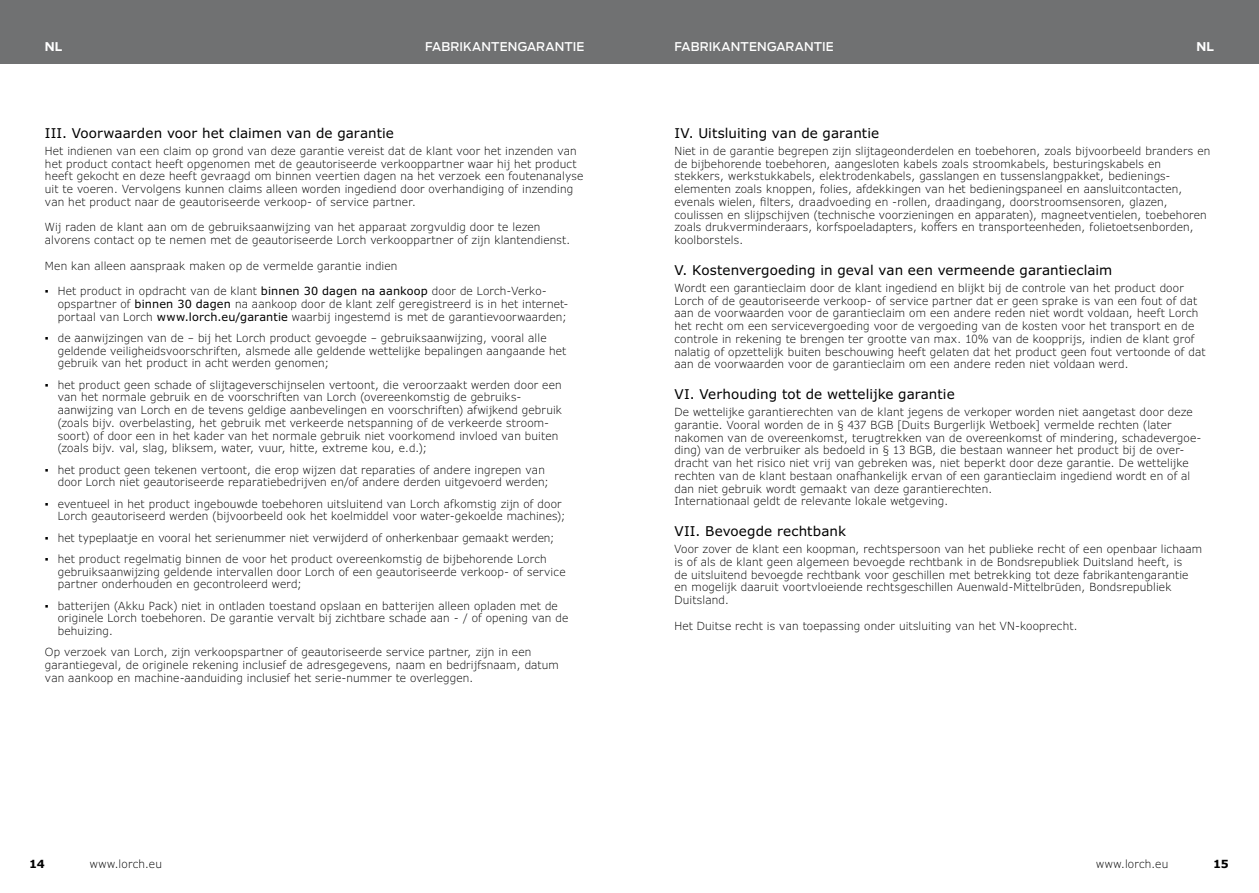
<style>
.page{position:relative;width:1259px;height:893px;background:#fff}
.page>*{position:absolute;margin:0;border:0;box-sizing:border-box;transform-origin:0 0}
.t1{font:13.5px "Verdana Pro";letter-spacing:.005em;color:#000}
.t2{font:500 12px "Antenna";letter-spacing:.01em;color:#fff}
.t3{font:700 12px "Antenna";color:#fff}
.t4{font:300 11.25px/12.8px "Verdana Pro";letter-spacing:.015em;color:#000}
.t5{font:700 11.25px "Verdana Pro";color:#000}
.s1{font-weight:400}
</style>
<div class="page">
<div style="left:0;top:0;width:1259px;height:64px;background:#707172"></div>
<p class="t3" style="left:45px;top:38px;width:19px">NL</p>
<p class="t2" style="left:425px;top:38px;width:161px">FABRIKANTENGARANTIE</p>
<p class="t2" style="left:674px;top:38px;width:161px">FABRIKANTENGARANTIE</p>
<p class="t3" style="left:1196px;top:38px;width:19px">NL</p>
<p class="t1" style="left:45px;top:124px;width:350px">III. Voorwaarden voor het claimen van de garantie</p>
<p class="t4" style="left:45px;top:145px;width:540px">Het indienen van een claim op grond van deze garantie vereist dat de klant voor het inzenden van het product contact heeft opgenomen met de geautoriseerde verkooppartner waar hij het product heeft gekocht en deze heeft gevraagd om binnen veertien dagen na het verzoek een foutenanalyse uit te voeren. Vervolgens kunnen claims alleen worden ingediend door overhandiging of inzending van het product naar de geautoriseerde verkoop- of service partner.</p>
<p class="t4" style="left:45px;top:221px;width:527px">Wij raden de klant aan om de gebruiksaanwijzing van het apparaat zorgvuldig door te lezen alvorens contact op te nemen met de geautoriseerde Lorch verkooppartner of zijn klantendienst.</p>
<p class="t4" style="left:45px;top:259px;width:354px">Men kan alleen aanspraak maken op de vermelde garantie indien</p>
<p class="t4" style="left:58px;top:285px;width:512px;text-indent:-13px">▪ Het product in opdracht van de klant <span class="s1">binnen 30 dagen na aankoop</span> door de Lorch-Verko&shy;opspartner of <span class="s1">binnen 30 dagen</span> na aankoop door de klant zelf geregistreerd is in het internet&shy;portaal van Lorch <span class="s1">www.lorch.eu/garantie</span> waarbij ingestemd is met de garantievoorwaarden;</p>
<p class="t4" style="left:58px;top:332px;width:510px;text-indent:-13px">▪ de aanwijzingen van de – bij het Lorch product gevoegde – gebruiksaanwijzing, vooral alle geldende veiligheidsvoorschriften, alsmede alle geldende wettelijke bepalingen aangaande het gebruik van het product in acht werden genomen;</p>
<p class="t4" style="left:58px;top:378px;width:506px;text-indent:-13px">▪ het product geen schade of slijtageverschijnselen vertoont, die veroorzaakt werden door een van het normale gebruik en de voorschriften van Lorch (overeenkomstig de gebruiks&shy;aanwijzing van Lorch en de tevens geldige aanbevelingen en voorschriften) afwijkend gebruik (zoals bijv. overbelasting, het gebruik met verkeerde netspanning of de verkeerde stroom&shy;soort) of door een in het kader van het normale gebruik niet voorkomend invloed van buiten (zoals bijv. val, slag, bliksem, water, vuur, hitte, extreme kou, e.d.);</p>
<p class="t4" style="left:58px;top:463px;width:493px;text-indent:-13px">▪ het product geen tekenen vertoont, die erop wijzen dat reparaties of andere ingrepen van door Lorch niet geautoriseerde reparatiebedrijven en/of andere derden uitgevoerd werden;</p>
<p class="t4" style="left:58px;top:497px;width:509px;text-indent:-13px">▪ eventueel in het product ingebouwde toebehoren uitsluitend van Lorch afkomstig zijn of door<br>Lorch geautoriseerd werden (bijvoorbeeld ook het koelmiddel voor water-gekoelde machines);</p>
<p class="t4" style="left:45px;top:531px;width:511px">▪ het typeplaatje en vooral het serienummer niet verwijderd of onherkenbaar gemaakt werden;</p>
<p class="t4" style="left:58px;top:553px;width:509px;text-indent:-13px">▪ het product regelmatig binnen de voor het product overeenkomstig de bijbehorende Lorch gebruiksaanwijzing geldende intervallen door Lorch of een geautoriseerde verkoop- of service partner onderhouden en gecontroleerd werd;</p>
<p class="t4" style="left:58px;top:599px;width:512px;text-indent:-13px">▪ batterijen (Akku Pack) niet in ontladen toestand opslaan en batterijen alleen opladen met de originele Lorch toebehoren. De garantie vervalt bij zichtbare schade aan - / of opening van de behuizing.</p>
<p class="t4" style="left:45px;top:646px;width:515px">Op verzoek van Lorch, zijn verkoopspartner of geautoriseerde service partner, zijn in een garantiegeval, de originele rekening inclusief de adresgegevens, naam en bedrijfsnaam, datum van aankoop en machine-aanduiding inclusief het serie-nummer te overleggen.</p>
<p class="t1" style="left:674px;top:124px;width:206px">IV. Uitsluiting van de garantie</p>
<p class="t4" style="left:674px;top:145px;width:537px">Niet in de garantie begrepen zijn slijtageonderdelen en toebehoren, zoals bijvoorbeeld branders en de bijbehorende toebehoren, aangesloten kabels zoals stroomkabels, besturingskabels en stekkers, werkstukkabels, elektrodenkabels, gasslangen en tussenslangpakket, bedienings&shy;elementen zoals knoppen, folies, afdekkingen van het bedieningspaneel en aansluitcontacten, evenals wielen, filters, draadvoeding en -rollen, draadingang, doorstroomsensoren, glazen, coulissen en slijpschijven (technische voorzieningen en apparaten), magneetventielen, toebehoren zoals drukverminderaars, korfspoeladapters, koffers en transporteenheden, folietoetsenborden, koolborstels.</p>
<p class="t1" style="left:674px;top:261px;width:439px">V. Kostenvergoeding in geval van een vermeende garantieclaim</p>
<p class="t4" style="left:674px;top:282px;width:532px">Wordt een garantieclaim door de klant ingediend en blijkt bij de controle van het product door Lorch of de geautoriseerde verkoop- of service partner dat er geen sprake is van een fout of dat aan de voorwaarden voor de garantieclaim om een andere reden niet wordt voldaan, heeft Lorch het recht om een servicevergoeding voor de vergoeding van de kosten voor het transport en de controle in rekening te brengen ter grootte van max. 10% van de koopprijs, indien de klant grof nalatig of opzettelijk buiten beschouwing heeft gelaten dat het product geen fout vertoonde of dat aan de voorwaarden voor de garantieclaim om een andere reden niet voldaan werd.</p>
<p class="t1" style="left:674px;top:386px;width:282px">VI. Verhouding tot de wettelijke garantie</p>
<p class="t4" style="left:674px;top:406px;width:528px">De wettelijke garantierechten van de klant jegens de verkoper worden niet aangetast door deze garantie. Vooral worden de in § 437 BGB [Duits Burgerlijk Wetboek] vermelde rechten (later nakomen van de overeenkomst, terugtrekken van de overeenkomst of mindering, schadevergoe&shy;ding) van de verbruiker als bedoeld in § 13 BGB, die bestaan wanneer het product bij de over&shy;dracht van het risico niet vrij van gebreken was, niet beperkt door deze garantie. De wettelijke rechten van de klant bestaan onafhankelijk ervan of een garantieclaim ingediend wordt en of al dan niet gebruik wordt gemaakt van deze garantierechten.<br>Internationaal geldt de relevante lokale wetgeving.</p>
<p class="t1" style="left:674px;top:523px;width:173px">VII. Bevoegde rechtbank</p>
<p class="t4" style="left:674px;top:543px;width:529px">Voor zover de klant een koopman, rechtspersoon van het publieke recht of een openbaar lichaam is of als de klant geen algemeen bevoegde rechtbank in de Bondsrepubliek Duitsland heeft, is<br>de uitsluitend bevoegde rechtbank voor geschillen met betrekking tot deze fabrikantengarantie en mogelijk daaruit voortvloeiende rechtsgeschillen Auenwald-Mittelbrüden, Bondsrepubliek Duitsland.</p>
<p class="t4" style="left:674px;top:619px;width:405px">Het Duitse recht is van toepassing onder uitsluiting van het VN-kooprecht.</p>
<p class="t5" style="left:29px;top:856px;width:17px">14</p>
<p class="t4" style="left:90px;top:858px;width:73px">www.lorch.eu</p>
<p class="t4" style="left:1096px;top:858px;width:73px">www.lorch.eu</p>
<p class="t5" style="left:1213px;top:856px;width:17px">15</p>
</div>
